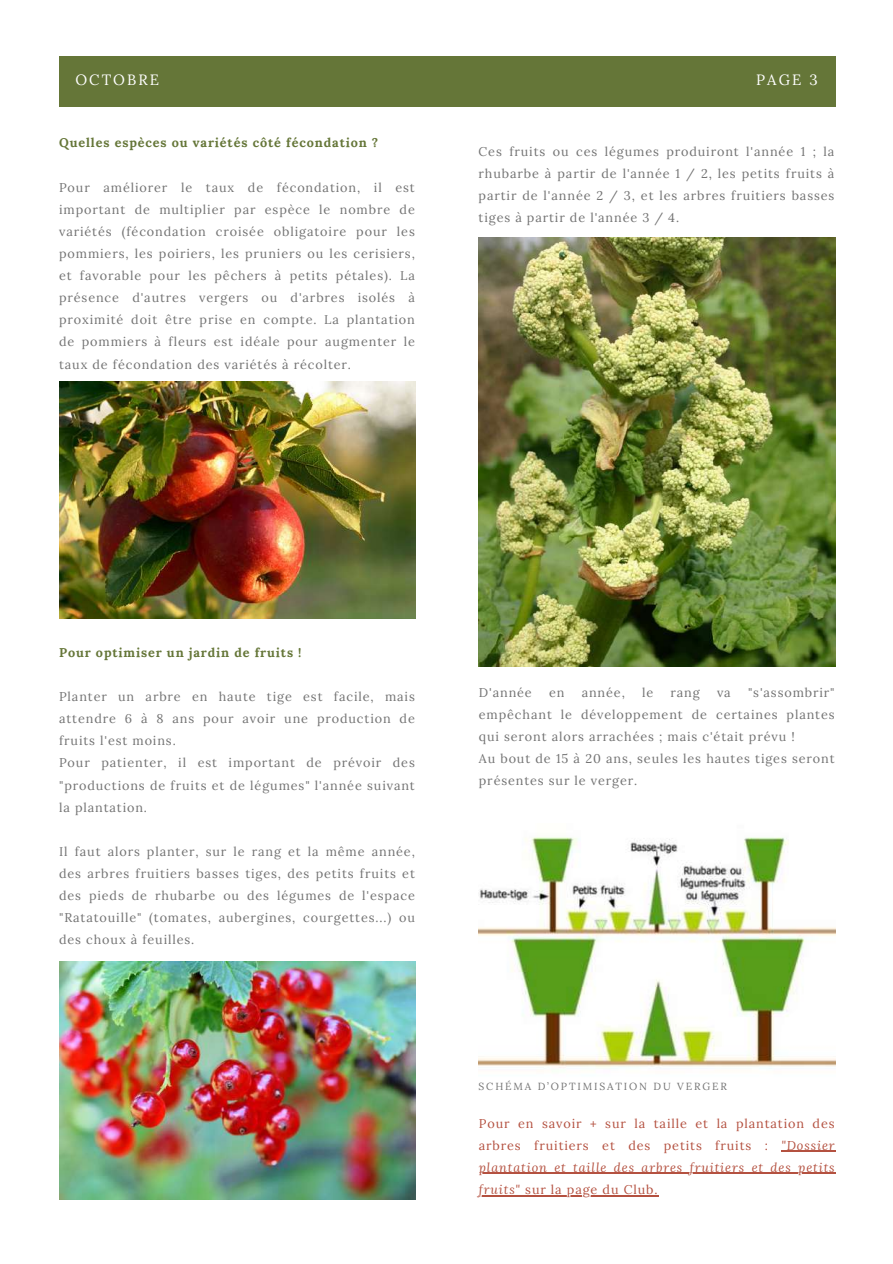
<style>
.page{position:relative;width:893px;height:1264px;background:#fff}
.page>*{position:absolute;margin:0;border:0;box-sizing:border-box;transform-origin:0 0}
.t1{font:14.85px "Lora";letter-spacing:.14em;color:#fff}
.t2{font:12.6px/22px "Lora";letter-spacing:.07em;color:#737373;text-align:justify}
.t3{font:12.6px/22px "Lora";letter-spacing:.07em;color:#b45140;text-align:justify}
.t4{font:700 12.6px "Lora";letter-spacing:.07em;color:#657638}
.t5{font:10.35px "Lora";letter-spacing:.18em;color:#737373}
.s1{font-style:italic}
</style>
<div class="page">
<div style="left:59px;top:56px;width:776px;height:51px;background:#657638"></div>
<img style="left:59px;top:381px;width:356px;height:238px">
<img style="left:59px;top:961px;width:357px;height:238px">
<img style="left:478px;top:837px;width:357px;height:232px">
<img style="left:478px;top:238px;width:357px;height:429px">
<hr style="left:781px;top:1150px;width:54px;height:1px;background:#b45140">
<hr style="left:479px;top:1172px;width:356px;height:1px;background:#b45140">
<hr style="left:479px;top:1194px;width:42px;height:2px;background:#b45140">
<hr style="left:521px;top:1194px;width:137px;height:2px;background:#b45140">
<p class="t1" style="left:75px;top:70px;width:85px">OCTOBRE</p>
<p class="t1" style="left:756px;top:70px;width:63px">PAGE 3</p>
<p class="t4" style="left:59px;top:135px;width:321px">Quelles espèces ou variétés côté fécondation ?</p>
<p class="t2" style="left:59px;top:176px;width:357px">Pour améliorer le taux de fécondation, il est important de multiplier par espèce le nombre de variétés (fécondation croisée obligatoire pour les pommiers, les poiriers, les pruniers ou les cerisiers, et favorable pour les pêchers à petits pétales). La présence d'autres vergers ou d'arbres isolés à proximité doit être prise en compte. La plantation de pommiers à fleurs est idéale pour augmenter le taux de fécondation des variétés à récolter.</p>
<p class="t2" style="left:478px;top:140px;width:357px">Ces fruits ou ces légumes produiront l'année 1 ; la rhubarbe à partir de l'année 1 / 2, les petits fruits à partir de l'année 2 / 3, et les arbres fruitiers basses tiges à partir de l'année 3 / 4.</p>
<p class="t4" style="left:59px;top:644px;width:244px">Pour optimiser un jardin de fruits !</p>
<p class="t2" style="left:59px;top:685px;width:357px;text-align:left">Planter un arbre en haute tige est facile, mais attendre 6 à 8 ans pour avoir une production de fruits l'est moins.<br>Pour patienter, il est important de prévoir des "productions de fruits et de légumes" l'année suivant la plantation.</p>
<p class="t2" style="left:59px;top:840px;width:357px">Il faut alors planter, sur le rang et la même année, des arbres fruitiers basses tiges, des petits fruits et des pieds de rhubarbe ou des légumes de l'espace "Ratatouille" (tomates, aubergines, courgettes...) ou des choux à feuilles.</p>
<p class="t2" style="left:479px;top:681px;width:54px">D'année</p>
<p class="t2" style="left:549px;top:681px;width:17px">en</p>
<p class="t2" style="left:581px;top:681px;width:45px">année,</p>
<p class="t2" style="left:642px;top:681px;width:13px">le</p>
<p class="t2" style="left:670px;top:681px;width:31px">rang</p>
<p class="t2" style="left:717px;top:681px;width:15px">va</p>
<p class="t2" style="left:479px;top:681px;width:357px;text-align:left;text-indent:269px">"s'assombrir" empêchant le développement de certaines plantes qui seront alors arrachées ; mais c'était prévu !<br>Au bout de 15 à 20 ans, seules les hautes tiges seront présentes sur le verger.</p>
<p class="t5" style="left:478px;top:1079px;width:250px">SCHÉMA D’OPTIMISATION DU VERGER</p>
<p class="t3" style="left:479px;top:1111px;width:357px">Pour en savoir + sur la taille et la plantation des arbres fruitiers et des petits fruits : <span class="s1">"Dossier plantation et taille des arbres fruitiers et des petits fruits"</span> sur la page du Club.</p>
</div>
